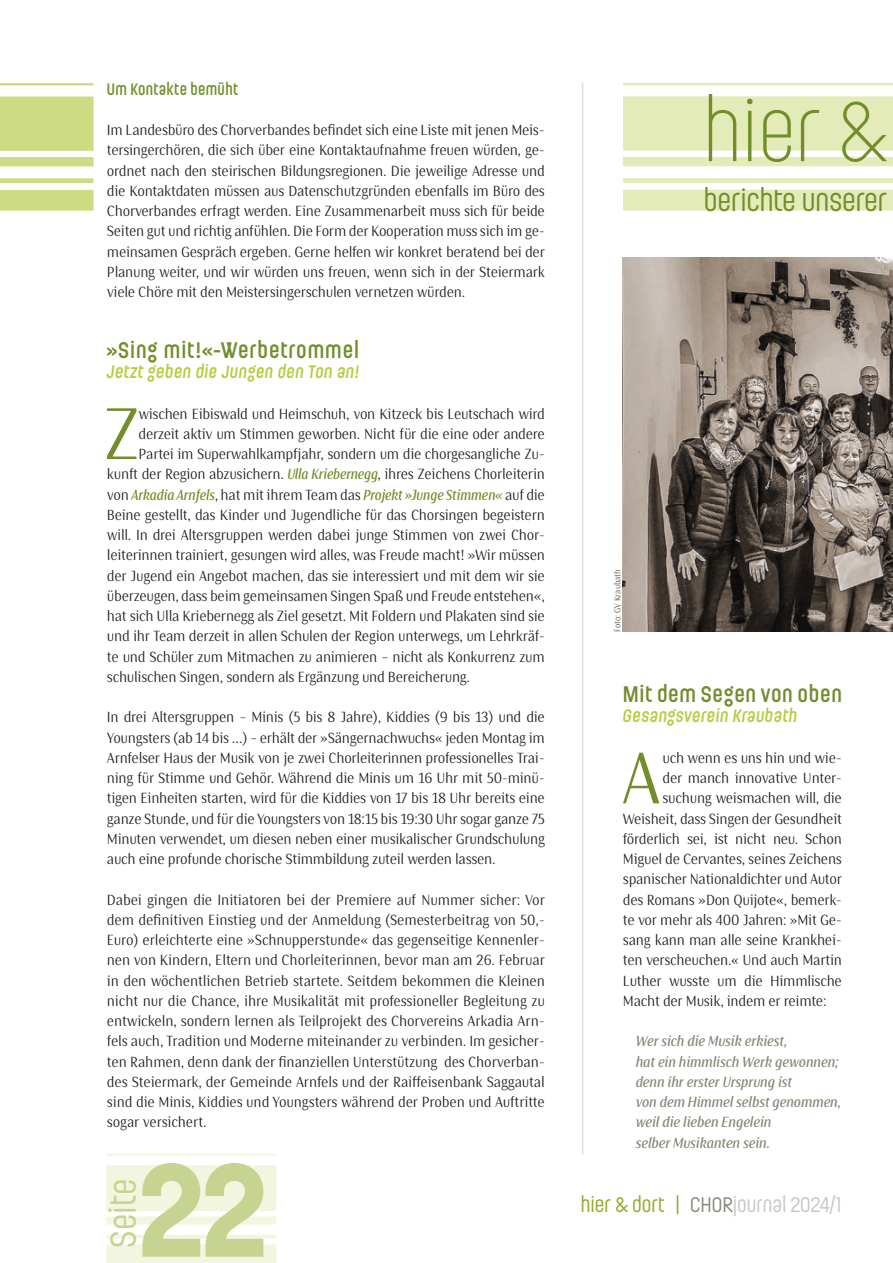
<style>
.page{position:relative;width:893px;height:1263px;background:#fff}
.page>*{position:absolute;margin:0;border:0;box-sizing:border-box;transform-origin:0 0}
.t1{font:700 132px "Ladislav";color:#c6d391}
.ÜS_1_auf_Linien{font:300 84px "Ladislav";color:#728d2a}
.nb_Fließtext_Initial{font:74.55px "Saya Semi Sans FY";color:#728d2a;scale:.95 1}
.nb_ÜS_2{font:74.55px "Saya Semi Sans FY";color:#728d2a;scale:.95 1}
.t2{font:36px "Ladislav";color:#c6d391}
.t3{font:30px "Ladislav";letter-spacing:-.005em;color:#728d2a}
.nb_Fließtext_Initial-2{font:600 22.5px "Ladislav";letter-spacing:.03em;color:#728d2a}
.t4{font:21px "Ladislav";color:#c6c8c4}
.nb_Fließtext_Initial-3{font:italic 600 18px "Ladislav";letter-spacing:.02em;color:#b4cd3f}
.nb_Fließtext_Initial-4{font:600 16.5px "Ladislav";letter-spacing:.015em;color:#728d2a;scale:.95 1}
.nb_ÜS_2-2{font:15px/20.2px "Saya Semi Sans FY";letter-spacing:-.02em;color:#1d1d1b;text-align:justify;scale:.95 1}
.nb_Fließtext_Initial-5{font:15px/20.2px "Saya Semi Sans FY";letter-spacing:-.02em;color:#1d1d1b;text-align:justify;scale:.95 1}
.nb_Fließtext_Initial-6{font:italic 500 15px "Saya Semi Sans FY";letter-spacing:-.01em;color:#878779}
.nb_ÜS_2-3{font:italic 500 15px "Saya Semi Sans FY";letter-spacing:-.005em;color:#728d2a;scale:.95 1}
.ld_Fließtext{font:300 9px "Saya Semi Sans FY";color:#1d1d1b;scale:.9 1}
.s1{font-weight:500;font-style:italic;color:#728d2a}
.s2{font-weight:400;font-style:normal;color:#1d1d1b}
.s3{color:#91a924}
.s4{color:#878779}
</style>
<div class="page">
<hr style="left:0;top:83px;width:94px;height:2px;background:#cddc82">
<div style="left:0;top:96px;width:94px;height:55px;background:#cddc82"></div>
<div style="left:0;top:157px;width:94px;height:9px;background:#cddc82"></div>
<div style="left:0;top:178px;width:94px;height:5px;background:#cddc82"></div>
<div style="left:0;top:190px;width:94px;height:21px;background:#cddc82"></div>
<hr style="left:106px;top:1154px;width:170px;height:2px;background:#f2f6e0">
<div style="left:106px;top:1165px;width:170px;height:46px;background:#f2f6e0"></div>
<div style="left:106px;top:1216px;width:170px;height:8px;background:#f2f6e0"></div>
<svg style="left:106px;top:1234px;width:170px;height:4px"></svg>
<div style="left:106px;top:1244px;width:170px;height:19px;background:#f2f6e0"></div>
<img style="left:623px;top:257px;width:270px;height:374px">
<hr style="left:623px;top:83px;width:270px;height:2px;background:#e3ebb8">
<div style="left:623px;top:96px;width:270px;height:55px;background:#e3ebb8"></div>
<div style="left:623px;top:157px;width:270px;height:9px;background:#e3ebb8"></div>
<div style="left:623px;top:178px;width:270px;height:5px;background:#e3ebb8"></div>
<div style="left:623px;top:190px;width:270px;height:20px;background:#e3ebb8"></div>
<hr style="left:582px;top:83px;width:1px;height:1071px;background:#dddddc">
<p class="nb_Fließtext_Initial-4" style="left:107px;top:79px;width:139px">Um Kontakte bemüht</p>
<p class="nb_Fließtext_Initial-5" style="left:107px;top:119px;width:463px">Im Landesbüro des Chorverbandes befindet sich eine Liste mit jenen Meis&shy;tersingerchören, die sich über eine Kontaktaufnahme freuen würden, ge&shy;ordnet nach den steirischen Bildungsregionen. Die jeweilige Adresse und die Kontaktdaten müssen aus Datenschutzgründen ebenfalls im Büro des Chorverbandes erfragt werden. Eine Zusammenarbeit muss sich für beide Seiten gut und richtig anfühlen. Die Form der Kooperation muss sich im ge&shy;meinsamen Gespräch ergeben. Gerne helfen wir konkret beratend bei der Planung weiter, und wir würden uns freuen, wenn sich in der Steiermark viele Chöre mit den Meistersingerschulen vernetzen würden.</p>
<p class="nb_Fließtext_Initial-2" style="left:107px;top:336px;width:254px">»Sing mit!«-Werbetrommel</p>
<p class="nb_Fließtext_Initial-3" style="left:107px;top:361px;width:254px">Jetzt geben die Jungen den Ton an!</p>
<p class="nb_ÜS_2" style="left:103px;top:388px;width:40px">Z</p>
<p class="nb_ÜS_2-2" style="left:139px;top:403px;width:429px">wischen Eibiswald und Heimschuh, von Kitzeck bis Leutschach wird</p>
<p class="nb_ÜS_2-2" style="left:139px;top:423px;width:429px">derzeit aktiv um Stimmen geworben. Nicht für die eine oder andere</p>
<p class="nb_ÜS_2-2" style="left:139px;top:443px;width:429px">Partei im Superwahlkampfjahr, sondern um die chorgesangliche Zu-</p>
<p class="nb_ÜS_2-2" style="left:107px;top:464px;width:463px">kunft der Region abzusichern. <span class="s1">Ulla Kriebernegg</span>, ihres Zeichens Chorleiterin</p>
<p class="nb_ÜS_2-3" style="left:107px;top:485px;width:462px"><span class="s2">von</span> Arkadia Arnfels<span class="s2">, hat mit ihrem Team das</span> Projekt »Junge Stimmen« <span class="s2">auf die</span></p>
<p class="nb_ÜS_2-2" style="left:107px;top:504px;width:463px">Beine gestellt, das Kinder und Jugendliche für das Chorsingen begeistern</p>
<p class="nb_ÜS_2-2" style="left:107px;top:524px;width:463px">will. In drei Altersgruppen werden dabei junge Stimmen von zwei Chor-</p>
<p class="nb_ÜS_2-2" style="left:107px;top:545px;width:463px">leiterinnen trainiert, gesungen wird alles, was Freude macht! »Wir müssen</p>
<p class="nb_ÜS_2-2" style="left:107px;top:565px;width:463px">der Jugend ein Angebot machen, das sie interessiert und mit dem wir sie</p>
<p class="nb_ÜS_2-2" style="left:107px;top:585px;width:463px">überzeugen, dass beim gemeinsamen Singen Spaß und Freude entstehen«,</p>
<p class="nb_ÜS_2-2" style="left:107px;top:605px;width:463px">hat sich Ulla Kriebernegg als Ziel gesetzt. Mit Foldern und Plakaten sind sie</p>
<p class="nb_ÜS_2-2" style="left:107px;top:626px;width:463px">und ihr Team derzeit in allen Schulen der Region unterwegs, um Lehrkräf-</p>
<p class="nb_ÜS_2-2" style="left:107px;top:646px;width:463px">te und Schüler zum Mitmachen zu animieren – nicht als Konkurrenz zum</p>
<p class="nb_ÜS_2-2" style="left:107px;top:666px;width:384px">schulischen Singen, sondern als Ergänzung und Bereicherung.</p>
<p class="nb_ÜS_2-2" style="left:107px;top:707px;width:463px">In drei Altersgruppen – Minis (5 bis 8 Jahre), Kiddies (9 bis 13) und die Youngsters (ab 14 bis …) – erhält der »Sängernachwuchs« jeden Montag im Arnfelser Haus der Musik von je zwei Chorleiterinnen professionelles Trai&shy;ning für Stimme und Gehör. Während die Minis um 16 Uhr mit 50-minü&shy;tigen Einheiten starten, wird für die Kiddies von 17 bis 18 Uhr bereits eine ganze Stunde, und für die Youngsters von 18:15 bis 19:30 Uhr sogar ganze 75<br>Minuten verwendet, um diesen neben einer musikalischer Grundschulung auch eine profunde chorische Stimmbildung zuteil werden lassen.</p>
<p class="nb_ÜS_2-2" style="left:107px;top:889px;width:463px">Dabei gingen die Initiatoren bei der Premiere auf Nummer sicher: Vor dem definitiven Einstieg und der Anmeldung (Semesterbeitrag von 50,- Euro) erleichterte eine »Schnupperstunde« das gegenseitige Kennenler&shy;nen von Kindern, Eltern und Chorleiterinnen, bevor man am 26. Februar in den wöchentlichen Betrieb startete. Seitdem bekommen die Kleinen nicht nur die Chance, ihre Musikalität mit professioneller Begleitung zu entwickeln, sondern lernen als Teilprojekt des Chorvereins Arkadia Arn&shy;fels auch, Tradition und Moderne miteinander zu verbinden. Im gesicher&shy;ten Rahmen, denn dank der finanziellen Unterstützung des Chorverban&shy;des Steiermark, der Gemeinde Arnfels und der Raiffeisenbank Saggautal sind die Minis, Kiddies und Youngsters während der Proben und Auftritte sogar versichert.</p>
<p class="t1" style="left:140px;top:1128px;width:128px">22</p>
<p class="t2" style="left:101px;top:1247px;width:71px;rotate:-90deg">Seite</p>
<p class="ÜS_1_auf_Linien" style="left:704px;top:80px;width:185px">hier &amp;</p>
<p class="t3" style="left:704px;top:182px;width:185px">berichte unserer</p>
<p class="ld_Fließtext" style="left:612px;top:631px;width:71px;rotate:-90deg">Foto: GV Kraubath</p>
<p class="nb_Fließtext_Initial-2" style="left:623px;top:680px;width:220px">Mit dem Segen von oben</p>
<p class="nb_Fließtext_Initial-3" style="left:623px;top:705px;width:176px">Gesangsverein Kraubath</p>
<p class="nb_Fließtext_Initial" style="left:621px;top:733px;width:43px">A</p>
<p class="nb_Fließtext_Initial-5" style="left:663px;top:747px;width:190px">uch wenn es uns hin und wie-</p>
<p class="nb_Fließtext_Initial-5" style="left:663px;top:767px;width:190px">der manch innovative Unter-</p>
<p class="nb_Fließtext_Initial-5" style="left:663px;top:788px;width:190px">suchung weismachen will, die</p>
<p class="nb_Fließtext_Initial-5" style="left:623px;top:808px;width:232px">Weisheit, dass Singen der Gesundheit</p>
<p class="nb_Fließtext_Initial-5" style="left:623px;top:828px;width:232px">förderlich sei, ist nicht neu. Schon</p>
<p class="nb_Fließtext_Initial-5" style="left:623px;top:848px;width:232px">Miguel de Cervantes, seines Zeichens</p>
<p class="nb_Fließtext_Initial-5" style="left:623px;top:869px;width:232px">spanischer Nationaldichter und Autor</p>
<p class="nb_Fließtext_Initial-5" style="left:623px;top:889px;width:232px">des Romans »Don Quijote«, bemerk-</p>
<p class="nb_Fließtext_Initial-5" style="left:623px;top:909px;width:232px">te vor mehr als 400 Jahren: »Mit Ge-</p>
<p class="nb_Fließtext_Initial-5" style="left:623px;top:929px;width:232px">sang kann man alle seine Krankhei-</p>
<p class="nb_Fließtext_Initial-5" style="left:623px;top:950px;width:232px">ten verscheuchen.« Und auch Martin</p>
<p class="nb_Fließtext_Initial-5" style="left:623px;top:970px;width:232px">Luther wusste um die Himmlische</p>
<p class="nb_Fließtext_Initial-5" style="left:623px;top:990px;width:216px">Macht der Musik, indem er reimte:</p>
<p class="nb_Fließtext_Initial-6" style="left:636px;top:1032px;width:153px">Wer sich die Musik erkiest,</p>
<p class="nb_Fließtext_Initial-6" style="left:636px;top:1052px;width:205px">hat ein himmlisch Werk gewonnen;</p>
<p class="nb_Fließtext_Initial-6" style="left:636px;top:1072px;width:158px">denn ihr erster Ursprung ist</p>
<p class="nb_Fließtext_Initial-6" style="left:636px;top:1093px;width:207px">von dem Himmel selbst genommen,</p>
<p class="nb_Fließtext_Initial-6" style="left:636px;top:1113px;width:137px">weil die lieben Engelein</p>
<p class="nb_Fließtext_Initial-6" style="left:636px;top:1133px;width:136px">selber Musikanten sein.</p>
<p class="t4" style="left:581px;top:1191px;width:263px"><span class="s3">hier &amp; dort |</span> <span class="s4">CHOR</span>journal 2024/1</p>
</div>
